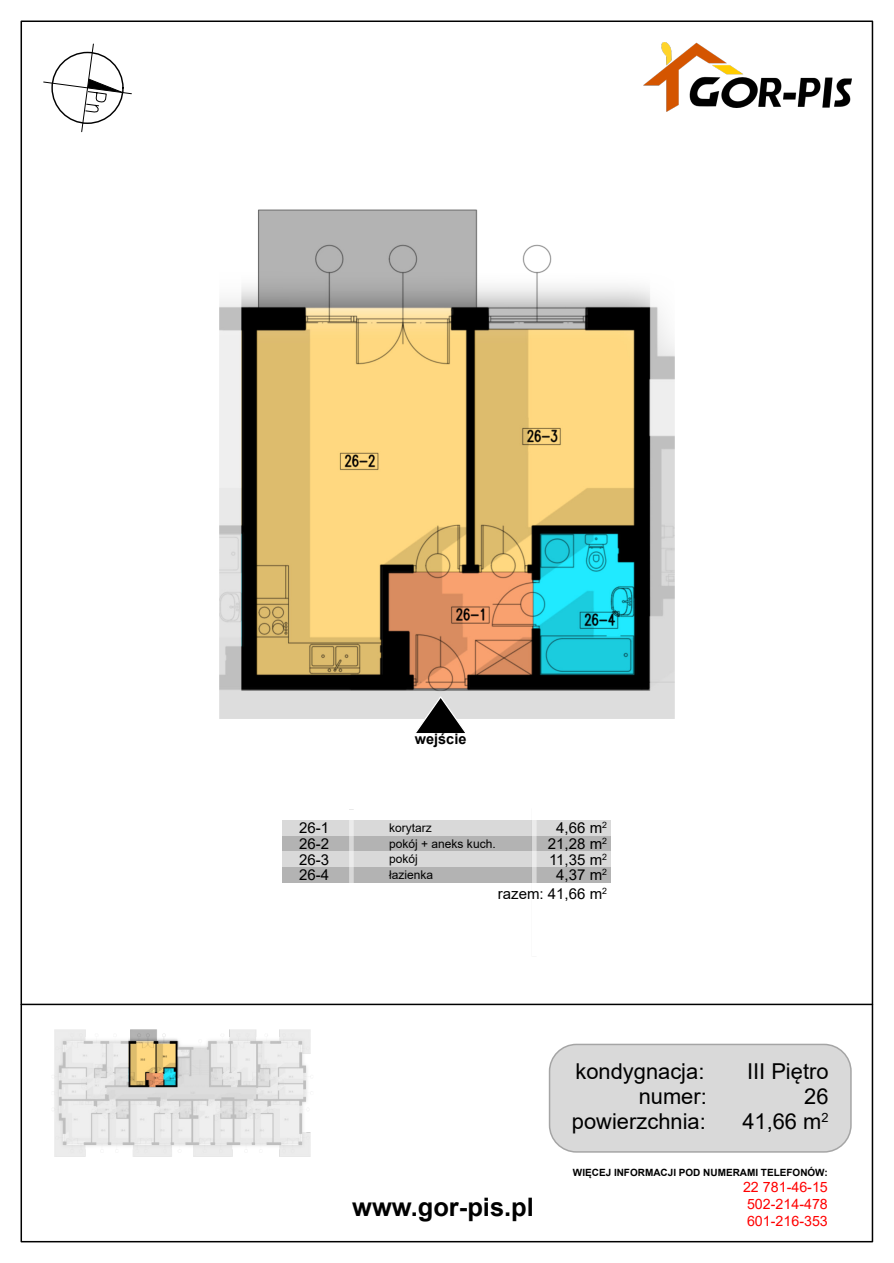
<style>
.page{position:relative;width:894px;height:1263px;background:#fff}
.page>*{position:absolute;margin:0;border:0;box-sizing:border-box;transform-origin:0 0}
.t1{font:700 25.5px "Arial";color:#000}
.t2{font:21.9px "Arial";color:#000}
.t3{font:15px "Arial";color:#000}
.t4{font:700 14.55px "Arial";color:#000}
.t5{font:14.25px/16.6px "Arial";color:#f00;text-align:justify}
.t6{font:12px "Arial";color:#000}
.t7{font:700 9.9px "Arial";color:#000}
</style>
<div class="page">
<img style="left:643px;top:42px;width:207px;height:70px">
<svg style="left:43px;top:43px;width:89px;height:90px"></svg>
<hr style="left:21px;top:1004px;width:851px;height:1px;background:#000">
<img style="left:219px;top:210px;width:455px;height:509px">
<img style="left:54px;top:1029px;width:257px;height:127px">
<svg style="left:412px;top:695px;width:56px;height:38px;background:#888"></svg>
<div style="left:548px;top:1044px;width:303px;height:109px;background:#d9d9d9;border:2px solid #a5a5a5;border-radius:27px"></div>
<div style="left:282px;top:820px;width:329px;height:16px;background:#d9d9d9"></div>
<div style="left:282px;top:836px;width:329px;height:15px;background:#b3b3b3"></div>
<div style="left:282px;top:851px;width:329px;height:16px;background:#d9d9d9"></div>
<div style="left:282px;top:867px;width:329px;height:15px;background:#b3b3b3"></div>
<img style="left:349px;top:809px;width:187px;height:74px">
<p class="t4" style="left:414px;top:734px;width:53px">wejście</p>
<p class="t3" style="left:299px;top:822px;width:32px">26-1</p>
<p class="t3" style="left:556px;top:822px;width:52px">4,66 m<sup>2</sup></p>
<p class="t6" style="left:389px;top:824px;width:44px">korytarz</p>
<p class="t3" style="left:299px;top:838px;width:32px">26-2</p>
<p class="t3" style="left:547px;top:838px;width:61px">21,28 m<sup>2</sup></p>
<p class="t6" style="left:389px;top:839px;width:108px">pokój + aneks kuch.</p>
<p class="t3" style="left:299px;top:854px;width:32px">26-3</p>
<p class="t3" style="left:549px;top:854px;width:59px">11,35 m<sup>2</sup></p>
<p class="t6" style="left:389px;top:855px;width:30px">pokój</p>
<p class="t3" style="left:299px;top:869px;width:32px">26-4</p>
<p class="t3" style="left:556px;top:869px;width:52px">4,37 m<sup>2</sup></p>
<p class="t6" style="left:389px;top:870px;width:46px">łazienka</p>
<p class="t3" style="left:497px;top:888px;width:111px">razem: 41,66 m<sup>2</sup></p>
<h1 class="t1" style="left:352px;top:1198px;width:183px">www.gor-pis.pl</h1>
<h2 class="t2" style="left:575px;top:1063px;width:130px">kondygnacja:</h2>
<h2 class="t2" style="left:746px;top:1063px;width:83px">III Piętro</h2>
<h2 class="t2" style="left:638px;top:1088px;width:70px">numer:</h2>
<h2 class="t2" style="left:803px;top:1088px;width:26px">26</h2>
<h2 class="t2" style="left:571px;top:1113px;width:135px">powierzchnia:</h2>
<h2 class="t2" style="left:742px;top:1113px;width:88px">41,66 m<sup>2</sup></h2>
<p class="t7" style="left:572px;top:1168px;width:256px">WIĘCEJ INFORMACJI POD NUMERAMI TELEFONÓW:</p>
<p class="t5" style="left:742px;top:1180px;width:86px">22 781-46-15<br>502-214-478<br>601-216-353</p>
</div>
